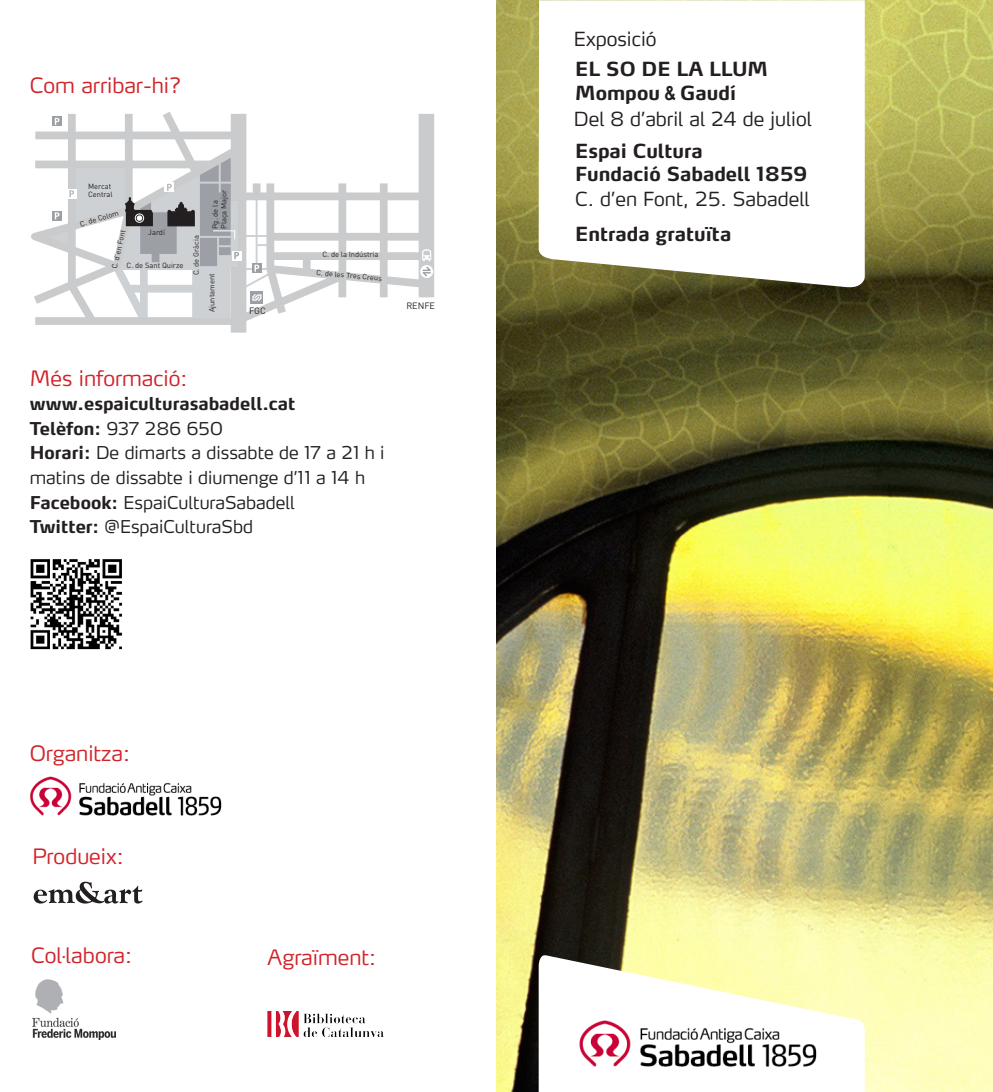
<style>
.page{position:relative;width:993px;height:1092px;background:#fff}
.page>*{position:absolute;margin:0;border:0;box-sizing:border-box;transform-origin:0 0}
.t1{font:300 21px "Max LF";color:#d1232a}
.t2{font:700 19.25px "Max LF";color:#231f20}
.t3{font:300 19.25px "Max LF";color:#231f20}
.t4{font:300 17.5px "Max LF";color:#231f20}
.t5{font:700 17.5px "Max LF";color:#231f20}
.t6{font:300 17.5px "Max LF";letter-spacing:.02em;color:#231f20}
.t7{font:9.1px "DIN Pro";letter-spacing:-.005em;color:#231f20}
.t8{font:7.52px/8.4px "DIN Pro";letter-spacing:-.005em;color:#231f20}
.s1{font-weight:700}
.s2{font-family:"Arial Narrow"}
</style>
<div class="page">
<img style="left:496px;top:0;width:496px;height:1091px">
<svg style="left:538px;top:955px;width:326px;height:136px"></svg>
<img style="left:576px;top:1016px;width:251px;height:67px">
<svg style="left:538px;top:0;width:326px;height:287px"></svg>
<img style="left:30px;top:559px;width:92px;height:91px">
<img style="left:32px;top:979px;width:83px;height:60px">
<svg style="left:34px;top:881px;width:108px;height:22px"></svg>
<img style="left:30px;top:776px;width:192px;height:40px">
<img style="left:267px;top:1011px;width:116px;height:25px">
<svg style="left:31px;top:112px;width:403px;height:220px"></svg>
<svg style="left:420px;top:265px;width:13px;height:13px"></svg>
<svg style="left:422px;top:249px;width:9px;height:27px"></svg>
<svg style="left:52px;top:116px;width:10px;height:10px"></svg>
<svg style="left:55px;top:118px;width:4px;height:7px"></svg>
<svg style="left:35px;top:150px;width:237px;height:175px"></svg>
<p class="t1" style="left:30px;top:73px;width:153px">Com arribar-hi?</p>
<p class="t8" style="left:88px;top:181px;width:26px">Mercat<br>Central</p>
<p class="t8" style="left:79px;top:220px;width:41px;rotate:-16deg">C. de Colom</p>
<p class="t8" style="left:110px;top:267px;width:41px;rotate:-77deg">C. d’en Font</p>
<p class="t8" style="left:148px;top:228px;width:18px">Jardí</p>
<p class="t8" style="left:126px;top:261px;width:58px">C. de Sant Quirze</p>
<p class="t8" style="left:191px;top:275px;width:41px;rotate:-90deg">C. de Gràcia</p>
<p class="t8" style="left:211px;top:229px;width:41px;rotate:-90deg">Pg. de la<br>Plaça Major</p>
<p class="t8" style="left:207px;top:312px;width:40px;rotate:-90deg">Ajuntament</p>
<p class="t7" style="left:249px;top:305px;width:18px">FGC</p>
<p class="t8" style="left:322px;top:250px;width:57px">C. de la Indústria</p>
<p class="t8" style="left:316px;top:268px;width:67px;rotate:5deg">C. de les Tres Creus</p>
<p class="t1" style="left:30px;top:365px;width:159px">Més informació:</p>
<p class="t5" style="left:30px;top:393px;width:267px">www.espaiculturasabadell.cat</p>
<p class="t6" style="left:30px;top:417px;width:194px"><span class="s1">Telèfon:</span> 937 286 650</p>
<p class="t4" style="left:30px;top:442px;width:356px"><span class="s1">Horari:</span> De dimarts a dissabte de 17 a 21 h i</p>
<p class="t4" style="left:30px;top:466px;width:337px">matins de dissabte i diumenge d’11 a 14 h</p>
<p class="t4" style="left:30px;top:491px;width:266px"><span class="s1">Facebook:</span> EspaiCulturaSabadell</p>
<p class="t4" style="left:30px;top:515px;width:225px"><span class="s1">Twitter:</span> @EspaiCulturaSbd</p>
<p class="t7" style="left:406px;top:299px;width:30px">RENFE</p>
<p class="t1" style="left:30px;top:740px;width:102px">Organitza:</p>
<p class="t1" style="left:32px;top:843px;width:93px">Produeix:</p>
<p class="t1" style="left:31px;top:942px;width:102px">Col·labora:</p>
<p class="t1" style="left:267px;top:943px;width:110px">Agraïment:</p>
<p class="t3" style="left:573px;top:27px;width:84px">Exposició</p>
<p class="t2" style="left:575px;top:57px;width:194px">EL SO DE LA LLUM</p>
<p class="t2" style="left:575px;top:81px;width:162px">Mompou <span class="s2">&amp;</span> Gaudí</p>
<p class="t3" style="left:573px;top:107px;width:239px">Del 8 d’abril al 24 de juliol</p>
<p class="t2" style="left:575px;top:139px;width:129px">Espai Cultura</p>
<p class="t2" style="left:575px;top:161px;width:233px">Fundació Sabadell 1859</p>
<p class="t3" style="left:575px;top:186px;width:236px">C. d’en Font, 25. Sabadell</p>
<p class="t2" style="left:575px;top:221px;width:157px">Entrada gratuïta</p>
</div>
